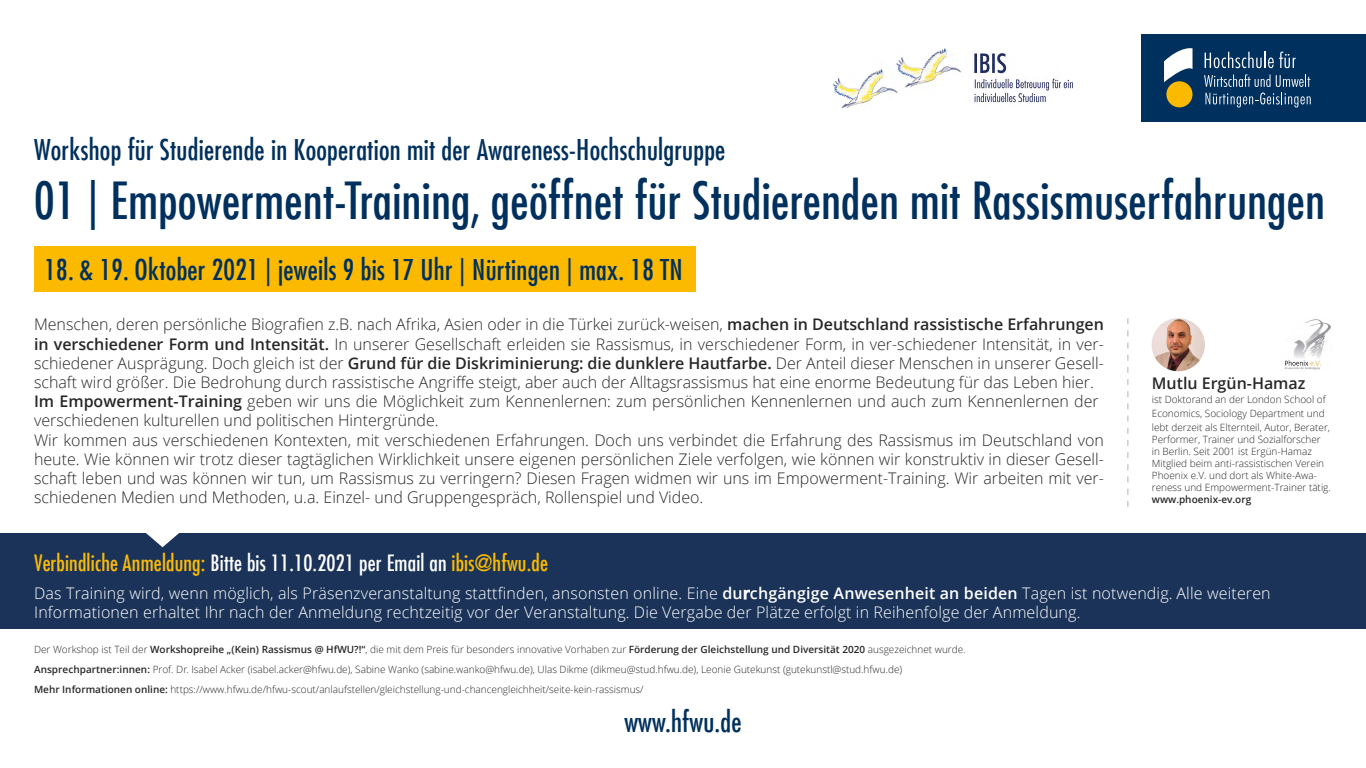
<style>
.page{position:relative;width:1366px;height:768px;background:#fff}
.page>*{position:absolute;margin:0;border:0;box-sizing:border-box;transform-origin:0 0}
.t1{font:500 condensed 50px "Futura Com";letter-spacing:.01em;color:#00305d}
.t2{font:500 condensed 28px "Futura Com";letter-spacing:.01em;color:#00305d}
.t3{font:500 condensed 22px "Futura Com";letter-spacing:.01em;color:#fff}
.t4{font:300 16px/19.2px "Open Sans";color:#282727}
.t5{font:300 16px/19.2px "Open Sans";letter-spacing:.01em;color:#fff}
.t6{font:600 16px "Open Sans";color:#282827}
.t7{font:300 10px/12px "Open Sans";color:#282827}
.t8{font:600 10px "Open Sans";color:#282827}
.s1{font-weight:600}
.s2{color:#faba09}
.s3{color:#fbba00}
</style>
<div class="page">
<img style="left:1152px;top:318px;width:53px;height:53px;border-radius:27px">
<div style="left:1142px;top:34px;width:224px;height:88px;background:#00305d"></div>
<svg style="left:1165px;top:48px;width:28px;height:34px"></svg>
<div style="left:1166px;top:81px;width:27px;height:26px;background:#fbba00;border-radius:50%"></div>
<svg style="left:1205px;top:52px;width:91px;height:16px"></svg>
<svg style="left:1204px;top:74px;width:107px;height:33px"></svg>
<img style="left:833px;top:48px;width:240px;height:59px">
<div style="left:34px;top:246px;width:662px;height:46px;background:#fbba00"></div>
<svg style="left:1127px;top:318px;width:2px;height:189px"></svg>
<img style="left:1283px;top:319px;width:48px;height:51px">
<div style="left:0;top:533px;width:1366px;height:96px;background:#1b3358"></div>
<svg style="left:146px;top:533px;width:33px;height:14px"></svg>
<h2 class="t2" style="left:34px;top:131px;width:693px">Workshop für Studierende in Kooperation mit der Awareness-Hochschulgruppe</h2>
<h1 class="t1" style="left:34px;top:166px;width:1292px">01 | Empowerment-Training, geöffnet für Studierenden mit Rassismuserfahrungen</h1>
<h2 class="t2" style="left:45px;top:250px;width:640px">18. &amp; 19. Oktober 2021 | jeweils 9 bis 17 Uhr | Nürtingen | max. 18 TN</h2>
<p class="t4" style="left:34px;top:315px;width:1071px">Menschen, deren persönliche Biografien z.B. nach Afrika, Asien oder in die Türkei zurück-weisen, <span class="s1">machen in Deutschland rassistische Erfahrungen in verschiedener Form und Intensität.</span> In unserer Gesellschaft erleiden sie Rassismus, in verschiedener Form, in ver-schiedener Intensität, in ver&shy;schiedener Ausprägung. Doch gleich ist der <span class="s1">Grund für die Diskriminierung: die dunklere Hautfarbe.</span> Der Anteil dieser Menschen in unserer Gesell&shy;schaft wird größer. Die Bedrohung durch rassistische Angriffe steigt, aber auch der Alltagsrassismus hat eine enorme Bedeutung für das Leben hier.<br><span class="s1">Im Empowerment-Training</span> geben wir uns die Möglichkeit zum Kennenlernen: zum persönlichen Kennenlernen und auch zum Kennenlernen der verschiedenen kulturellen und politischen Hintergründe.<br>Wir kommen aus verschiedenen Kontexten, mit verschiedenen Erfahrungen. Doch uns verbindet die Erfahrung des Rassismus im Deutschland von heute. Wie können wir trotz dieser tagtäglichen Wirklichkeit unsere eigenen persönlichen Ziele verfolgen, wie können wir konstruktiv in dieser Gesell&shy;schaft leben und was können wir tun, um Rassismus zu verringern? Diesen Fragen widmen wir uns im Empowerment-Training. Wir arbeiten mit ver&shy;schiedenen Medien und Methoden, u.a. Einzel- und Gruppengespräch, Rollenspiel und Video.</p>
<p class="t6" style="left:1152px;top:372px;width:155px">Mutlu Ergün-Hamaz</p>
<p class="t7" style="left:1152px;top:392px;width:180px;line-height:14px">ist Doktorand an der London School of<br>Economics, Sociology Department und lebt derzeit als Elternteil, Autor, Berater,</p>
<p class="t7" style="left:1152px;top:433px;width:181px">Performer, Trainer und Sozialforscher in Berlin. Seit 2001 ist Ergün-Hamaz Mitglied beim anti-rassistischen Verein Phoenix e.V. und dort als White-Awa&shy;reness und Empowerment-Trainer tätig.</p>
<p class="t8" style="left:1152px;top:492px;width:101px">www.phoenix-ev.org</p>
<h3 class="t3" style="left:34px;top:548px;width:515px"><span class="s2">Verbindliche Anmeldung:</span> Bitte bis 11.10.2021 per Email an <span class="s3">ibis@hfwu.de</span></h3>
<p class="t5" style="left:34px;top:583px;width:1238px">Das Training wird, wenn möglich, als Präsenzveranstaltung stattfinden, ansonsten online. Eine <span class="s1">du</span><span class="s1">r</span><span class="s1">chgängige Anwesenheit an beiden</span> Tagen ist notwendig. Alle weiteren<br>Informationen erhaltet Ihr nach der Anmeldung rechtzeitig vor der Veranstaltung. Die Vergabe der Plätze erfolgt in Reihenfolge der Anmeldung.</p>
<p class="t7" style="left:34px;top:639px;width:933px;line-height:20px">Der Workshop ist Teil der <span class="s1">Workshopreihe „(Kein) Rassismus @ HfWU?!“</span>, die mit dem Preis für besonders innovative Vorhaben zur <span class="s1">Förderung der Gleichstellung und Diversität 2020</span> ausgezeichnet wurde.<br><span class="s1">Ansprechpartner:innen:</span> Prof. Dr. Isabel Acker (isabel.acker@hfwu.de), Sabine Wanko (sabine.wanko@hfwu.de), Ulas Dikme (dikmeu@stud.hfwu.de), Leonie Gutekunst (gutekunstl@stud.hfwu.de)<br><span class="s1">Mehr Informationen online:</span> https://www.hfwu.de/hfwu-scout/anlaufstellen/gleichstellung-und-chancengleichheit/seite-kein-rassismus/</p>
<h2 class="t2" style="left:624px;top:702px;width:119px">www.hfwu.de</h2>
</div>
